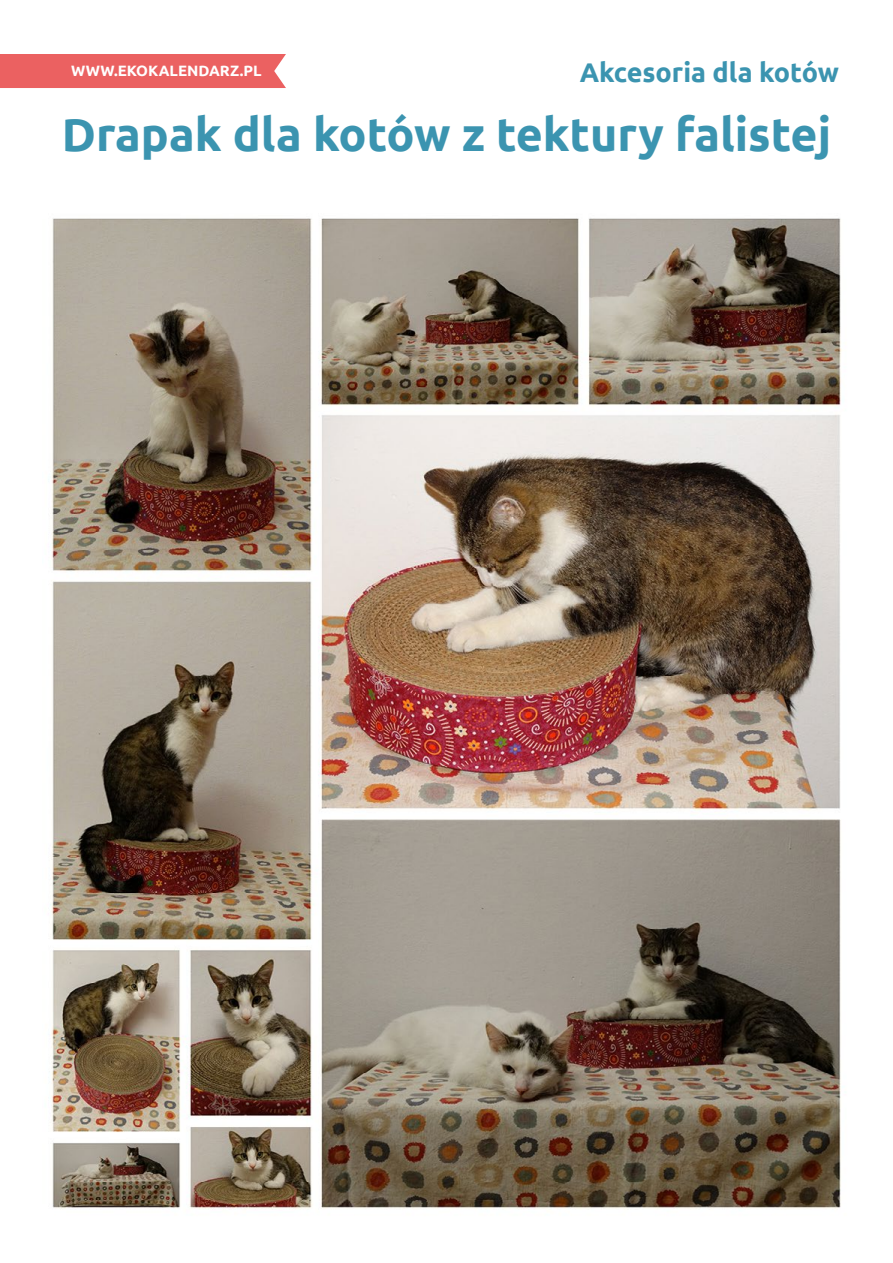
<style>
.page{position:relative;width:893px;height:1263px;background:#fff}
.page>*{position:absolute;margin:0;border:0;box-sizing:border-box;transform-origin:0 0}
.t1{font:700 46.5px "Ubuntu";color:#3b94b0}
.t2{font:700 27px "Ubuntu";color:#3b94b0}
.t3{font:700 15px "Ubuntu";color:#fff}
</style>
<div class="page">
<div style="left:0;top:54px;width:286px;height:34px;background:#eb6161"></div>
<img style="left:50px;top:218px;width:792px;height:991px">
<p class="t2" style="left:580px;top:56px;width:261px">Akcesoria dla kotów</p>
<p class="t3" style="left:71px;top:62px;width:192px">WWW.EKOKALENDARZ.PL</p>
<p class="t1" style="left:62px;top:106px;width:771px">Drapak dla kotów z tektury falistej</p>
</div>
